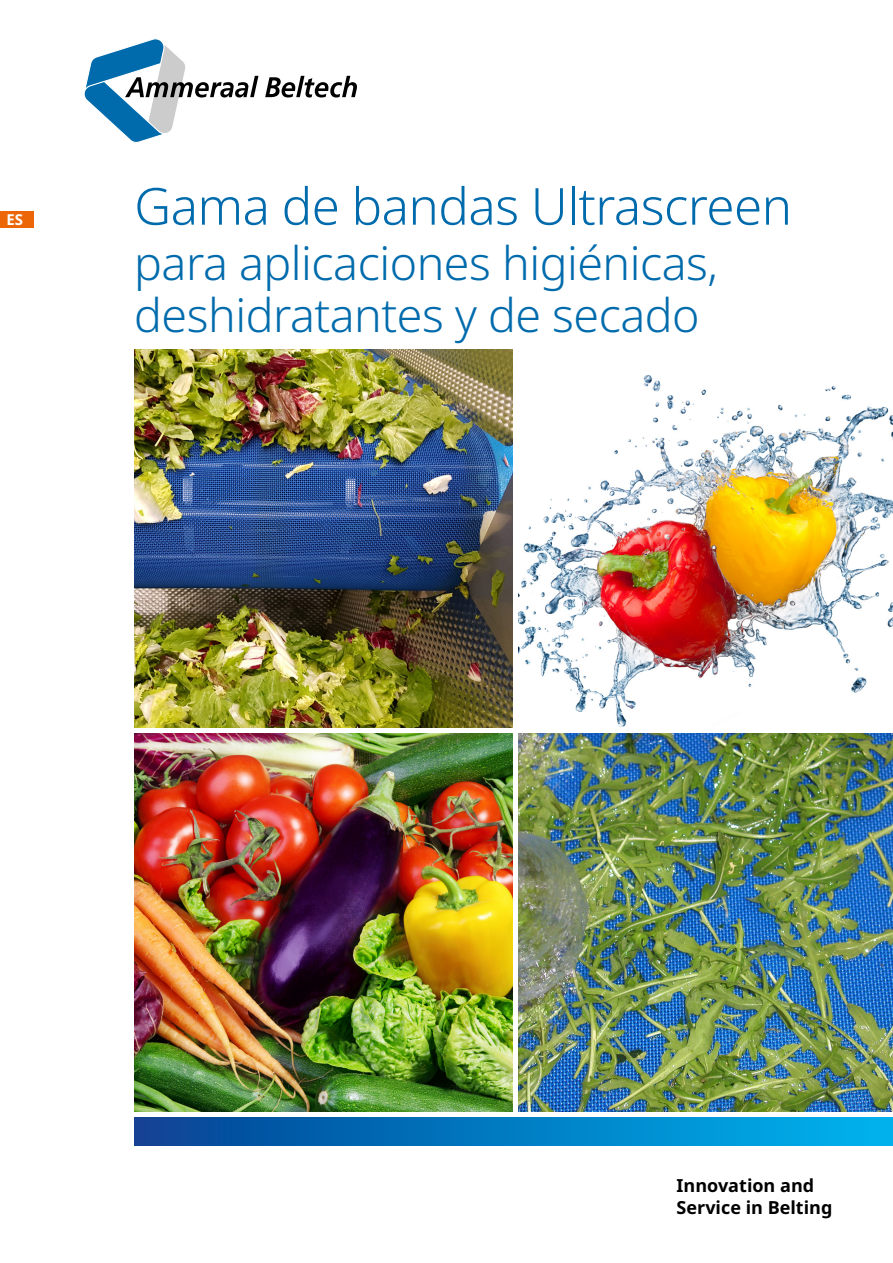
<style>
.page{position:relative;width:893px;height:1263px;background:#fff}
.page>*{position:absolute;margin:0;border:0;box-sizing:border-box;transform-origin:0 0}
.t1{font:300 51px "Noto Sans";letter-spacing:-.01em;color:#006bac}
.t2{font:300 46.5px/51px "Noto Sans";letter-spacing:-.01em;color:#006bac}
.t3{font:700 18px/21.6px "Noto Sans";color:#000}
.t4{font:700 15px "Noto Sans";color:#fff}
</style>
<div class="page">
<img style="left:519px;top:375px;width:374px;height:352px">
<img style="left:519px;top:733px;width:374px;height:378px">
<div style="left:135px;top:1118px;width:758px;height:27px;background:linear-gradient(to right,#064295,#00b5ef)"></div>
<img style="left:135px;top:349px;width:378px;height:378px">
<img style="left:135px;top:733px;width:378px;height:378px">
<div style="left:0;top:211px;width:34px;height:17px;background:#ec6608"></div>
<svg style="left:84px;top:38px;width:174px;height:105px"></svg>
<svg style="left:265px;top:76px;width:92px;height:22px"></svg>
<p class="t4" style="left:7px;top:209px;width:18px">ES</p>
<p class="t1" style="left:134px;top:170px;width:659px">Gama de bandas Ultrascreen</p>
<p class="t2" style="left:134px;top:239px;width:585px">para aplicaciones higiénicas, deshidratantes y de secado</p>
<p class="t3" style="left:677px;top:1175px;width:157px">Innovation and<br>Service in Belting</p>
</div>
